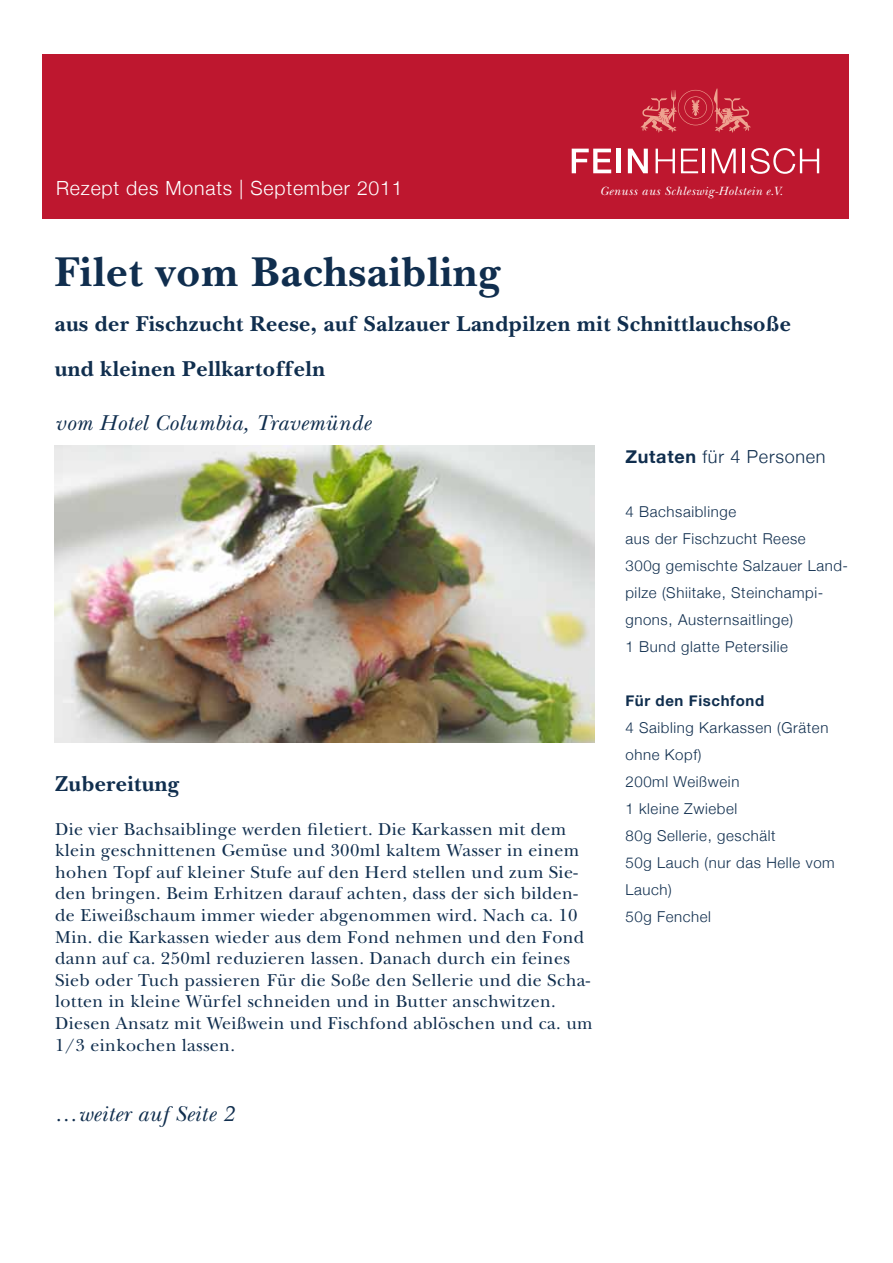
<style>
.page{position:relative;width:893px;height:1263px;background:#fff}
.page>*{position:absolute;margin:0;border:0;box-sizing:border-box;transform-origin:0 0}
.t1{font:700 43.5px "New Baskerville";letter-spacing:.02em;color:#102e4e}
.t2{font:700 22.5px/45px "New Baskerville";letter-spacing:.02em;color:#102e4e}
.t3{font:italic 22.5px "New Baskerville";letter-spacing:.02em;color:#102e4e}
.t4{font:300 19.5px "Helvetica Neue";letter-spacing:.04em;color:#fff}
.t5{font:18px/21.6px "New Baskerville";letter-spacing:.02em;color:#102e4e}
.t6{font:300 18px "Helvetica Neue";letter-spacing:.04em;color:#102e4e}
.t7{font:300 15px/27px "Helvetica Neue";letter-spacing:.04em;color:#102e4e}
.t8{font:700 15px "Helvetica Neue";letter-spacing:.04em;color:#102e4e}
.t9{font:italic 12.45px "New Baskerville";letter-spacing:.04em;color:#fff}
.s1{font-weight:700}
</style>
<div class="page">
<div style="left:42px;top:54px;width:806px;height:165px;background:#be172f"></div>
<svg style="left:572px;top:149px;width:39px;height:24px"></svg>
<hr style="left:617px;top:149px;width:4px;height:24px;background:#fff">
<svg style="left:628px;top:149px;width:20px;height:24px"></svg>
<svg style="left:656px;top:149px;width:19px;height:24px"></svg>
<svg style="left:681px;top:149px;width:17px;height:24px"></svg>
<hr style="left:703px;top:149px;width:2px;height:24px;background:#fff">
<svg style="left:712px;top:149px;width:24px;height:24px"></svg>
<hr style="left:742px;top:149px;width:3px;height:24px;background:#fff">
<svg style="left:750px;top:148px;width:69px;height:26px"></svg>
<svg style="left:641px;top:88px;width:110px;height:45px"></svg>
<img style="left:54px;top:446px;width:540px;height:296px">
<p class="t4" style="left:56px;top:176px;width:348px">Rezept des Monats | September 2011</p>
<p class="t9" style="left:600px;top:184px;width:185px">Genuss aus Schleswig-Holstein e.V.</p>
<h1 class="t1" style="left:55px;top:247px;width:447px">Filet vom Bachsaibling</h1>
<p class="t2" style="left:55px;top:301px;width:738px">aus der Fischzucht Reese, auf Salzauer Landpilzen mit Schnittlauchsoße und kleinen Pellkartoffeln</p>
<p class="t3" style="left:55px;top:410px;width:317px">vom Hotel Columbia, Travemünde</p>
<p class="t6" style="left:625px;top:446px;width:202px"><span class="s1">Zutaten</span> für 4 Personen</p>
<p class="t2" style="left:55px;top:762px;width:125px">Zubereitung</p>
<p class="t5" style="left:55px;top:818px;width:539px">Die vier Bachsaiblinge werden filetiert. Die Karkassen mit dem klein geschnittenen Gemüse und 300ml kaltem Wasser in einem hohen Topf auf kleiner Stufe auf den Herd stellen und zum Sie&shy;den bringen. Beim Erhitzen darauf achten, dass der sich bilden&shy;de Eiweißschaum immer wieder abgenommen wird. Nach ca. 10<br>Min. die Karkassen wieder aus dem Fond nehmen und den Fond dann auf ca. 250ml reduzieren lassen. Danach durch ein feines Sieb oder Tuch passieren Für die Soße den Sellerie und die Scha&shy;lotten in kleine Würfel schneiden und in Butter anschwitzen.<br>Diesen Ansatz mit Weißwein und Fischfond ablöschen und ca. um 1/3 einkochen lassen.</p>
<p class="t3" style="left:55px;top:1100px;width:180px">…weiter auf Seite 2</p>
<p class="t7" style="left:625px;top:498px;width:224px">4 Bachsaiblinge<br>aus der Fischzucht Reese<br>300g gemischte Salzauer Land&shy;pilze (Shiitake, Steinchampi&shy;gnons, Austernsaitlinge)<br>1 Bund glatte Petersilie</p>
<p class="t8" style="left:625px;top:691px;width:140px">Für den Fischfond</p>
<p class="t7" style="left:625px;top:714px;width:211px">4 Saibling Karkassen (Gräten ohne Kopf)<br>200ml Weißwein<br>1 kleine Zwiebel<br>80g Sellerie, geschält<br>50g Lauch (nur das Helle vom<br>Lauch)<br>50g Fenchel</p>
</div>
